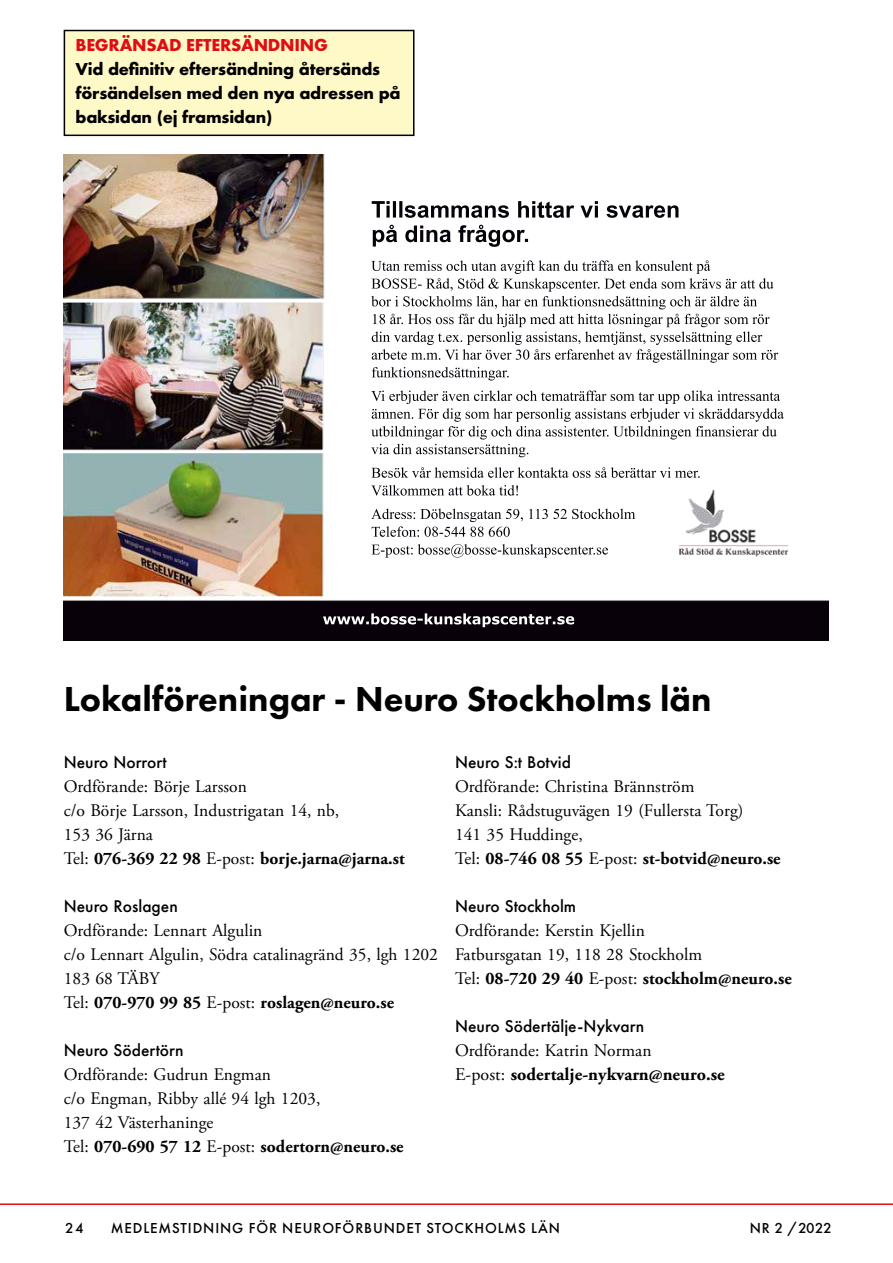
<style>
.page{position:relative;width:893px;height:1263px;background:#fff}
.page>*{position:absolute;margin:0;border:0;box-sizing:border-box;transform-origin:0 0}
.t1{font:800 36px "Futura PT";color:#000}
.t2{font:700 18px/24px "Futura PT";letter-spacing:-.015em;color:#000}
.t3{font:700 18px "Adobe Garamond Pro";color:#000}
.t4{font:700 18px "Futura PT";letter-spacing:-.015em;color:#e00e19}
.t5{font:17.7px/24px "Adobe Garamond Pro";color:#000}
.t6{font:500 17.7px "Futura PT";color:#000}
.t7{font:500 15px "Futura PT";letter-spacing:.06em;color:#000}
.s1{font-weight:700}
.s2{font-weight:400}
</style>
<div class="page">
<hr style="left:0;top:1203px;width:893px;height:2px;background:#e00e19">
<img style="left:64px;top:155px;width:765px;height:485px">
<div style="left:64px;top:31px;width:350px;height:104px;background:#fff9c7"></div>
<div style="left:64px;top:30px;width:350px;height:106px;border:2px solid #000"></div>
<p class="t4" style="left:75px;top:34px;width:254px">BEGRÄNSAD EFTERSÄNDNING</p>
<p class="t2" style="left:75px;top:57px;width:327px">Vid definitiv eftersändning återsänds försändelsen med den nya adressen på baksidan (ej framsidan)</p>
<h1 class="t1" style="left:64px;top:676px;width:649px">Lokalföreningar - Neuro Stockholms län</h1>
<p class="t6" style="left:64px;top:751px;width:105px">Neuro Norrort</p>
<p class="t5" style="left:64px;top:775px;width:342px">Ordförande: Börje Larsson<br>c/o Börje Larsson, Industrigatan 14, nb,<br>153 36 Järna<br>Tel: <span class="s1">076-369 22 98</span> E-post: <span class="s1">borje.jarna@jarna.st</span></p>
<p class="t6" style="left:64px;top:895px;width:116px">Neuro Roslagen</p>
<p class="t5" style="left:64px;top:919px;width:376px">Ordförande: Lennart Algulin<br>c/o Lennart Algulin, Södra catalinagränd 35, lgh 1202<br>183 68 TÄBY<br>Tel: <span class="s1">070-970 99 85</span> E-post: <span class="s1">roslagen@neuro.se</span></p>
<p class="t6" style="left:64px;top:1039px;width:121px">Neuro Södertörn</p>
<p class="t5" style="left:64px;top:1063px;width:341px">Ordförande: Gudrun Engman<br>c/o Engman, Ribby allé 94 lgh 1203,<br>137 42 Västerhaninge<br>Tel: <span class="s1">070-690 57 12</span> E-post: <span class="s1">sodertorn@neuro.se</span></p>
<p class="t6" style="left:455px;top:751px;width:118px">Neuro S:t Botvid</p>
<p class="t5" style="left:455px;top:775px;width:327px">Ordförande: Christina Brännström<br>Kansli: Rådstuguvägen 19 (Fullersta Torg)<br>141 35 Huddinge,<br>Tel: <span class="s1">08-746 08 55</span> E-post: <span class="s1">st-botvid@neuro.se</span></p>
<p class="t6" style="left:455px;top:895px;width:123px">Neuro Stockholm</p>
<p class="t5" style="left:455px;top:919px;width:338px">Ordförande: Kerstin Kjellin<br>Fatbursgatan 19, 118 28 Stockholm<br>Tel: <span class="s1">08-720 29 40</span> E-post: <span class="s1">stockholm@neuro.se</span></p>
<p class="t6" style="left:455px;top:1015px;width:191px">Neuro Södertälje-Nykvarn</p>
<p class="t5" style="left:455px;top:1039px;width:198px">Ordförande: Katrin Norman</p>
<p class="t3" style="left:455px;top:1064px;width:271px"><span class="s2">E-post:</span> sodertalje-nykvarn@neuro.se</p>
<p class="t7" style="left:65px;top:1219px;width:20px">24</p>
<p class="t7" style="left:111px;top:1219px;width:451px">MEDLEMSTIDNING FÖR NEUROFÖRBUNDET STOCKHOLMS LÄN</p>
<p class="t7" style="left:750px;top:1219px;width:83px">NR 2 /2022</p>
</div>
